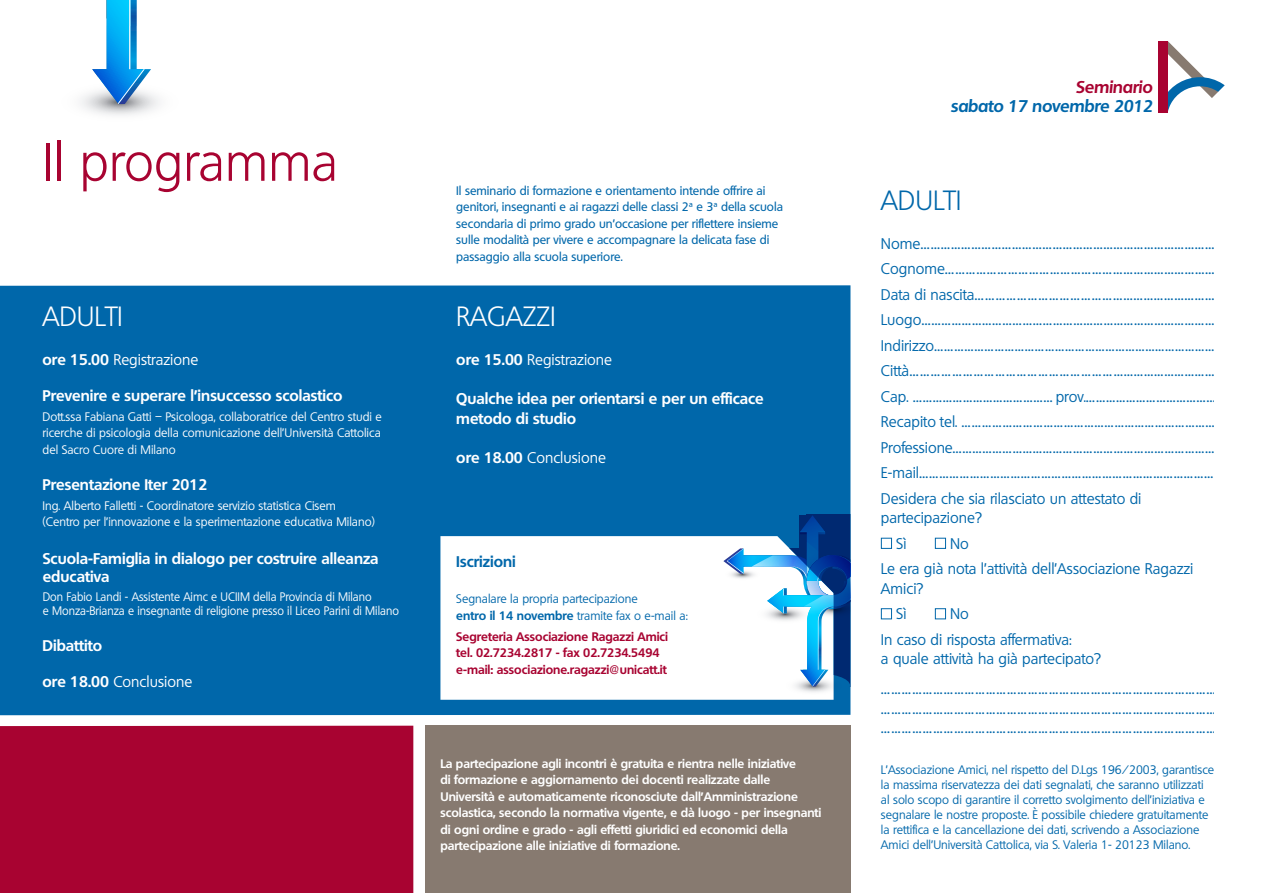
<style>
.page{position:relative;width:1263px;height:893px;background:#fff}
.page>*{position:absolute;margin:0;border:0;box-sizing:border-box;transform-origin:0 0}
.t1{font:300 52.5px "Quebec";color:#a80331}
.t2{font:300 27px "Quebec";color:#fff}
.t3{font:300 27px "Quebec";color:#0067aa}
.t4{font:italic 700 16.5px "Quebec";letter-spacing:-.01em;color:#0067aa}
.t5{font:italic 700 16.5px "Quebec";letter-spacing:-.01em;color:#a80331}
.t6{font:15px/25.5px "Quebec";color:#0067aa}
.t7{font:700 15px/19.5px "Quebec";color:#fff}
.t8{font:15px "Quebec";color:#fff}
.t9{font:700 15px "Quebec";color:#0067aa}
.t10{font:12px/15px "Quebec";color:#0067aa}
.t11{font:700 12px/16.5px "Quebec";color:#fff}
.t12{font:12px/16.5px "Quebec";color:#fff;text-align:justify}
.t13{font:500 12px/16.5px "Quebec";color:#0067aa}
.t14{font:12px/14.4px "Quebec";color:#fff;scale:.95 1}
.t15{font:700 12px/16.5px "Quebec";color:#a80331}
.s1{font-weight:700}
.s2{font-family:"Myriad Pro";font-weight:400}
</style>
<div class="page">
<svg style="left:81px;top:0;width:78px;height:115px"></svg>
<div style="left:0;top:285px;width:850px;height:430px;background:#0067aa"></div>
<div style="left:425px;top:726px;width:425px;height:167px;background:#877a70"></div>
<div style="left:0;top:726px;width:413px;height:167px;background:#a80331"></div>
<div style="left:440px;top:536px;width:393px;height:164px;background:#fff"></div>
<div style="left:881px;top:538px;width:11px;height:11px;border:1px solid #0067aa"></div>
<div style="left:935px;top:538px;width:11px;height:11px;border:1px solid #0067aa"></div>
<div style="left:881px;top:608px;width:11px;height:11px;border:1px solid #0067aa"></div>
<div style="left:935px;top:608px;width:11px;height:11px;border:1px solid #0067aa"></div>
<svg style="left:1168px;top:41px;width:57px;height:70px"></svg>
<div style="left:1159px;top:41px;width:9px;height:72px;background:#a80331"></div>
<svg style="left:719px;top:515px;width:131px;height:183px;background:#92b9d9"></svg>
<h1 class="t1" style="left:43px;top:128px;width:297px">Il programma</h1>
<h2 class="t2" style="left:43px;top:299px;width:82px">ADULTI</h2>
<p class="t8" style="left:43px;top:350px;width:157px"><span class="s1">ore 15.00</span> Registrazione</p>
<p class="t7" style="left:43px;top:386px;width:302px">Prevenire e superare l’insuccesso scolastico</p>
<p class="t12" style="left:43px;top:408px;width:341px">Dott.ssa Fabiana Gatti – Psicologa, collaboratrice del Centro studi e ricerche di psicologia della comunicazione dell’Università Cattolica del Sacro Cuore di Milano</p>
<p class="t7" style="left:43px;top:475px;width:166px">Presentazione Iter 2012</p>
<p class="t12" style="left:43px;top:497px;width:334px">Ing. Alberto Falletti - Coordinatore servizio statistica Cisem (Centro per l’innovazione e la sperimentazione educativa Milano)</p>
<p class="t7" style="left:43px;top:549px;width:337px;line-height:18px">Scuola-Famiglia in dialogo per costruire alleanza educativa</p>
<p class="t14" style="left:43px;top:589px;width:376px">Don Fabio Landi - Assistente Aimc e UCIIM della Provincia di Milano<br>e Monza-Brianza e insegnante di religione presso il Liceo Parini di Milano</p>
<p class="t7" style="left:43px;top:636px;width:61px">Dibattito</p>
<p class="t8" style="left:43px;top:672px;width:151px"><span class="s1">ore 18.00</span> Conclusione</p>
<p class="t13" style="left:456px;top:182px;width:328px">Il seminario di formazione e orientamento intende offrire ai genitori, insegnanti e ai ragazzi delle classi 2<span class="s2">ª</span> e 3<span class="s2">ª</span> della scuola secondaria di primo grado un’occasione per riflettere insieme sulle modalità per vivere e accompagnare la delicata fase di passaggio alla scuola superiore.</p>
<h2 class="t2" style="left:456px;top:299px;width:101px">RAGAZZI</h2>
<p class="t8" style="left:456px;top:350px;width:157px"><span class="s1">ore 15.00</span> Registrazione</p>
<p class="t7" style="left:456px;top:389px;width:309px">Qualche idea per orientarsi e per un efficace metodo di studio</p>
<p class="t8" style="left:456px;top:448px;width:151px"><span class="s1">ore 18.00</span> Conclusione</p>
<p class="t9" style="left:456px;top:552px;width:61px">Iscrizioni</p>
<p class="t10" style="left:456px;top:591px;width:233px;line-height:16.5px">Segnalare la propria partecipazione<br><span class="s1">entro il 14 novembre</span> tramite fax o e-mail a:</p>
<p class="t15" style="left:456px;top:628px;width:213px">Segreteria Associazione Ragazzi Amici tel. 02.7234.2817 - fax 02.7234.5494 e-mail: associazione.ragazzi@unicatt.it</p>
<p class="t11" style="left:440px;top:755px;width:383px">La partecipazione agli incontri è gratuita e rientra nelle iniziative<br>di formazione e aggiornamento dei docenti realizzate dalle Università e automaticamente riconosciute dall’Amministrazione scolastica, secondo la normativa vigente, e dà luogo - per insegnanti di ogni ordine e grado - agli effetti giuridici ed economici della partecipazione alle iniziative di formazione.</p>
<p class="t5" style="left:1076px;top:76px;width:78px">Seminario</p>
<p class="t4" style="left:951px;top:96px;width:203px">sabato 17 novembre 2012</p>
<h2 class="t3" style="left:881px;top:183px;width:82px">ADULTI</h2>
<p class="t6" style="left:881px;top:231px;width:337px">Nome…………………………………………………………………………… Cognome…………………………………………………………………… Data di nascita…………………………………………………………… Luogo…………………………………………………………………………… Indirizzo………………………………………………………………………… Città…………………………………………………………………………… Cap. …………………………………… prov.………………………………… Recapito tel. ………………………………………………………………… Professione…………………………………………………………………… E-mail…………………………………………………………………………… Desidera che sia rilasciato un attestato di</p>
<p class="t6" style="left:896px;top:505px;width:87px;text-indent:-15px">partecipazione?<br>Sì</p>
<p class="t6" style="left:881px;top:531px;width:314px;text-indent:69px">No<br>Le era già nota l’attività dell’Associazione Ragazzi</p>
<p class="t6" style="left:881px;top:576px;width:44px;text-align:center">Amici?<br>Sì</p>
<p class="t6" style="left:881px;top:601px;width:192px;text-indent:69px">No<br>In caso di risposta affermativa:</p>
<p class="t6" style="left:881px;top:644px;width:337px;line-height:30px">a quale attività ha già partecipato? ……………………………………………………………………………………</p>
<p class="t6" style="left:881px;top:699px;width:337px;line-height:19.5px">…………………………………………………………………………………… ……………………………………………………………………………………</p>
<p class="t10" style="left:881px;top:762px;width:335px">L’Associazione Amici, nel rispetto del D.Lgs 196/2003, garantisce la massima riservatezza dei dati segnalati, che saranno utilizzati al solo scopo di garantire il corretto svolgimento dell’iniziativa e segnalare le nostre proposte. È possibile chiedere gratuitamente la rettifica e la cancellazione dei dati, scrivendo a Associazione Amici dell’Università Cattolica, via S. Valeria 1- 20123 Milano.</p>
</div>
